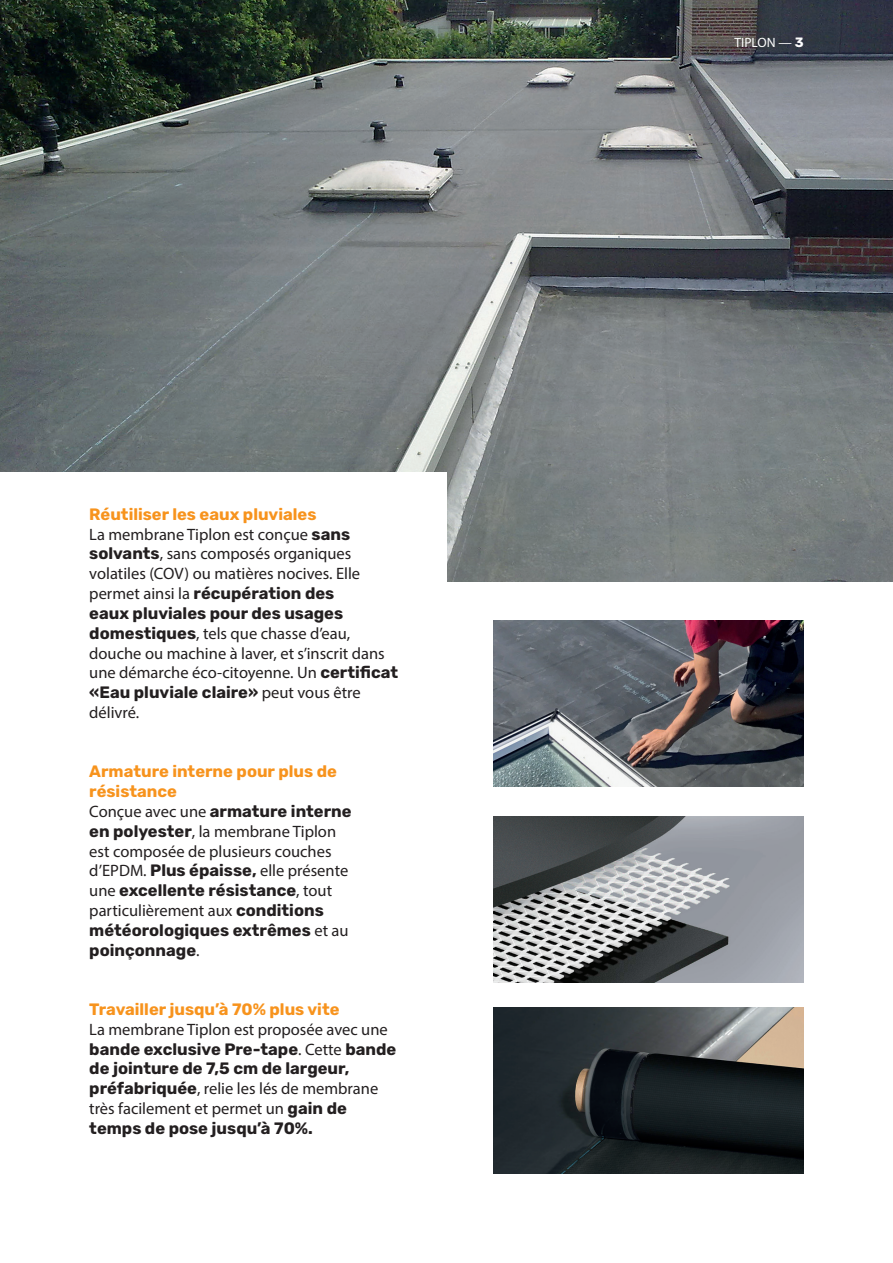
<style>
.page{position:relative;width:893px;height:1263px;background:#fff}
.page>*{position:absolute;margin:0;border:0;box-sizing:border-box;transform-origin:0 0}
.BODY{font:16.5px/19.8px "Myriad Pro";color:#231f20}
.BODY-2{font:700 16.5px/19.8px "Rubik";color:#231f20}
.TUSSENTITEL{font:700 16.5px "Rubik";color:#f7931d}
.t1{font:13.5px "Myriad Pro";color:#fff}
.s1{font-family:"Rubik";font-weight:700}
.s2{font-family:"Myriad Pro";font-weight:400}
</style>
<div class="page">
<img style="left:0;top:0;width:893px;height:582px">
<div style="left:0;top:472px;width:446px;height:791px;background:#fff"></div>
<img style="left:493px;top:1008px;width:311px;height:166px">
<img style="left:493px;top:816px;width:311px;height:166px">
<img style="left:493px;top:620px;width:311px;height:166px">
<p class="TUSSENTITEL" style="left:89px;top:504px;width:229px">Réutiliser les eaux pluviales</p>
<p class="BODY" style="left:89px;top:524px;width:310px">La membrane Tiplon est conçue <span class="s1">sans solvants</span>, sans composés organiques volatiles (COV) ou matières nocives. Elle permet ainsi la <span class="s1">récupération des<br>eaux pluviales pour des usages domestiques</span>, tels que chasse d’eau, douche ou machine à laver, et s’inscrit dans une démarche éco-citoyenne. Un <span class="s1">certificat «Eau pluviale claire»</span> peut vous être délivré.</p>
<p class="TUSSENTITEL" style="left:89px;top:762px;width:249px">Armature interne pour plus de</p>
<p class="TUSSENTITEL" style="left:89px;top:782px;width:89px">résistance</p>
<p class="BODY" style="left:89px;top:801px;width:264px">Conçue avec une <span class="s1">armature interne en polyester</span>, la membrane Tiplon est composée de plusieurs couches d’EPDM. <span class="s1">Plus épaisse,</span> elle présente une <span class="s1">excellente résistance</span>, tout particulièrement aux <span class="s1">conditions météorologiques extrêmes</span> et au <span class="s1">poinçonnage</span>.</p>
<p class="TUSSENTITEL" style="left:89px;top:999px;width:252px">Travailler jusqu’à 70% plus vite</p>
<p class="BODY-2" style="left:89px;top:1019px;width:308px"><span class="s2">La membrane Tiplon est proposée avec une </span>bande exclusive Pre-tape<span class="s2">. Cette</span> bande de jointure de 7,5 cm de largeur, préfabriquée<span class="s2">, relie les lés de membrane très facilement et permet un</span> gain de temps de pose jusqu’à 70%.</p>
<p class="t1" style="left:734px;top:34px;width:71px">TIPLON — <span class="s1">3</span></p>
</div>
